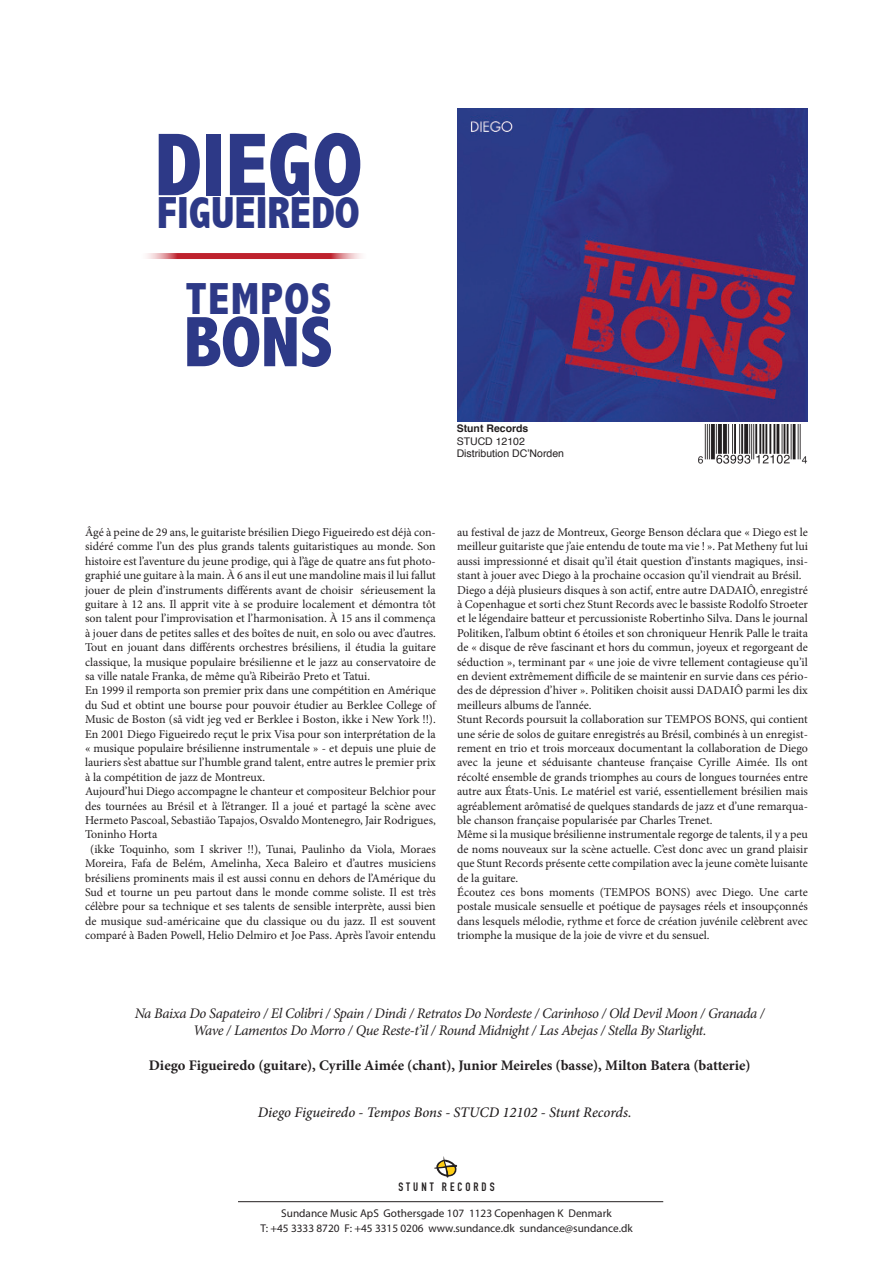
<style>
.page{position:relative;width:893px;height:1263px;background:#fff}
.page>*{position:absolute;margin:0;border:0;box-sizing:border-box;transform-origin:0 0}
.brød_5_spalte{font:800 condensed 90px "Abadi";color:#2d3987}
.brød_5_spalte-2{font:800 condensed 72px "Abadi";color:#2d3987}
.brød_5_spalte-3{font:800 condensed 45px "Abadi";color:#2d3987}
.brød_5_spalte-4{font:italic 14.7px/16.5px "Minion Pro";letter-spacing:-.03em;color:#231f20;text-align:center}
.Kunstner_Overskrift{font:700 14.7px "Minion Pro";color:#231f20}
.brød_5_spalte-5{font:italic 500 14.7px "Minion Pro";letter-spacing:-.005em;color:#231f20}
.Kunstner_Overskrift-2{font:12px/14.4px "Minion Pro";color:#231f20;text-align:justify}
.t1{font:12px "DIN Engschrift Std";letter-spacing:.25em;color:#231f20}
.t2{font:11.25px "Myriad Pro";color:#231f20}
.Kunstner_Overskrift-3{font:10.5px "Helvetica";color:#231f20}
.Kunstner_Overskrift-4{font:700 10.5px "Helvetica";color:#231f20}
</style>
<div class="page">
<hr style="left:238px;top:1201px;width:425px;height:1px;background:#231f20">
<svg style="left:434px;top:1156px;width:23px;height:21px"></svg>
<img style="left:698px;top:424px;width:110px;height:40px">
<img style="left:457px;top:108px;width:351px;height:313px">
<svg style="left:147px;top:253px;width:214px;height:6px"></svg>
<p class="brød_5_spalte" style="left:154px;top:113px;width:210px">DIEGO</p>
<p class="brød_5_spalte-3" style="left:157px;top:187px;width:204px">FIGUEIREDO</p>
<p class="brød_5_spalte-3" style="left:185px;top:273px;width:147px">TEMPOS</p>
<p class="brød_5_spalte-2" style="left:184px;top:300px;width:151px">BONS</p>
<p class="Kunstner_Overskrift-4" style="left:457px;top:420px;width:73px">Stunt Records</p>
<p class="Kunstner_Overskrift-3" style="left:457px;top:433px;width:70px">STUCD 12102</p>
<p class="Kunstner_Overskrift-3" style="left:457px;top:445px;width:109px">Distribution DC’Norden</p>
<p class="Kunstner_Overskrift-2" style="left:85px;top:525px;width:352px">Âgé à peine de 29 ans, le guitariste brésilien Diego Figueiredo est déjà con&shy;sidéré comme l’un des plus grands talents guitaristiques au monde. Son histoire est l’aventure du jeune prodige, qui à l’âge de quatre ans fut photo&shy;graphié une guitare à la main. À 6 ans il eut une mandoline mais il lui fallut jouer de plein d’instruments différents avant de choisir sérieusement la guitare à 12 ans. Il apprit vite à se produire localement et démontra tôt son talent pour l’improvisation et l’harmonisation. À 15 ans il commença à jouer dans de petites salles et des boîtes de nuit, en solo ou avec d’autres.<br>Tout en jouant dans différents orchestres brésiliens, il étudia la guitare classique, la musique populaire brésilienne et le jazz au conservatoire de sa ville natale Franka, de même qu’à Ribeirão Preto et Tatui.</p>
<p class="Kunstner_Overskrift-2" style="left:85px;top:683px;width:352px">En 1999 il remporta son premier prix dans une compétition en Amérique du Sud et obtint une bourse pour pouvoir étudier au Berklee College of Music de Boston (så vidt jeg ved er Berklee i Boston, ikke i New York !!).<br>En 2001 Diego Figueiredo reçut le prix Visa pour son interprétation de la « musique populaire brésilienne instrumentale » - et depuis une pluie de lauriers s’est abattue sur l’humble grand talent, entre autres le premier prix à la compétition de jazz de Montreux.</p>
<p class="Kunstner_Overskrift-2" style="left:85px;top:784px;width:352px">Aujourd’hui Diego accompagne le chanteur et compositeur Belchior pour des tournées au Brésil et à l’étranger. Il a joué et partagé la scène avec Hermeto Pascoal, Sebastião Tapajos, Osvaldo Montenegro, Jair Rodrigues, Toninho Horta</p>
<p class="Kunstner_Overskrift-2" style="left:85px;top:842px;width:352px;text-align:center">(ikke Toquinho, som I skriver !!), Tunai, Paulinho da Viola, Moraes Moreira, Fafa de Belém, Amelinha, Xeca Baleiro et d’autres musiciens brésiliens prominents mais il est aussi connu en dehors de l’Amérique du Sud et tourne un peu partout dans le monde comme soliste. Il est très célèbre pour sa technique et ses talents de sensible interprète, aussi bien de musique sud-américaine que du classique ou du jazz. Il est souvent comparé à Baden Powell, Helio Delmiro et Joe Pass. Après l’avoir entendu</p>
<p class="Kunstner_Overskrift-2" style="left:457px;top:525px;width:352px">au festival de jazz de Montreux, George Benson déclara que « Diego est le meilleur guitariste que j’aie entendu de toute ma vie ! ». Pat Metheny fut lui aussi impressionné et disait qu’il était question d’instants magiques, insi&shy;stant à jouer avec Diego à la prochaine occasion qu’il viendrait au Brésil.</p>
<p class="Kunstner_Overskrift-2" style="left:457px;top:583px;width:352px">Diego a déjà plusieurs disques à son actif, entre autre DADAIÔ, enregistré à Copenhague et sorti chez Stunt Records avec le bassiste Rodolfo Stroeter et le légendaire batteur et percussioniste Robertinho Silva. Dans le journal Politiken, l’album obtint 6 étoiles et son chroniqueur Henrik Palle le traita de « disque de rêve fascinant et hors du commun, joyeux et regorgeant de séduction », terminant par « une joie de vivre tellement contagieuse qu’il en devient extrêmement difficile de se maintenir en survie dans ces pério&shy;des de dépression d’hiver ». Politiken choisit aussi DADAIÔ parmi les dix meilleurs albums de l’année.</p>
<p class="Kunstner_Overskrift-2" style="left:457px;top:712px;width:352px">Stunt Records poursuit la collaboration sur TEMPOS BONS, qui contient une série de solos de guitare enregistrés au Brésil, combinés à un enregist&shy;rement en trio et trois morceaux documentant la collaboration de Diego avec la jeune et séduisante chanteuse française Cyrille Aimée. Ils ont récolté ensemble de grands triomphes au cours de longues tournées entre autre aux États-Unis. Le matériel est varié, essentiellement brésilien mais agréablement arômatisé de quelques standards de jazz et d’une remarqua&shy;ble chanson française popularisée par Charles Trenet.</p>
<p class="Kunstner_Overskrift-2" style="left:457px;top:827px;width:352px">Même si la musique brésilienne instrumentale regorge de talents, il y a peu de noms nouveaux sur la scène actuelle. C’est donc avec un grand plaisir que Stunt Records présente cette compilation avec la jeune comète luisante de la guitare.</p>
<p class="Kunstner_Overskrift-2" style="left:457px;top:885px;width:352px">Écoutez ces bons moments (TEMPOS BONS) avec Diego. Une carte postale musicale sensuelle et poétique de paysages réels et insoupçonnés dans lesquels mélodie, rythme et force de création juvénile celèbrent avec triomphe la musique de la joie de vivre et du sensuel.</p>
<p class="brød_5_spalte-4" style="left:135px;top:1005px;width:632px">Na Baixa Do Sapateiro / El Colibri / Spain / Dindi / Retratos Do Nordeste / Carinhoso / Old Devil Moon / Granada /<br>Wave / Lamentos Do Morro / Que Reste-t’il / Round Midnight / Las Abejas / Stella By Starlight.</p>
<p class="Kunstner_Overskrift" style="left:149px;top:1055px;width:603px">Diego Figueiredo (guitare), Cyrille Aimée (chant), Junior Meireles (basse), Milton Batera (batterie)</p>
<p class="brød_5_spalte-5" style="left:258px;top:1102px;width:375px">Diego Figueiredo - Tempos Bons - STUCD 12102 - Stunt Records.</p>
<p class="t1" style="left:398px;top:1180px;width:98px">STUNT RECORDS</p>
<p class="t2" style="left:281px;top:1207px;width:332px">Sundance Music ApS Gothersgade 107 1123 Copenhagen K Denmark</p>
<p class="t2" style="left:260px;top:1222px;width:374px">T: +45 3333 8720 F: +45 3315 0206 www.sundance.dk sundance@sundance.dk</p>
</div>
